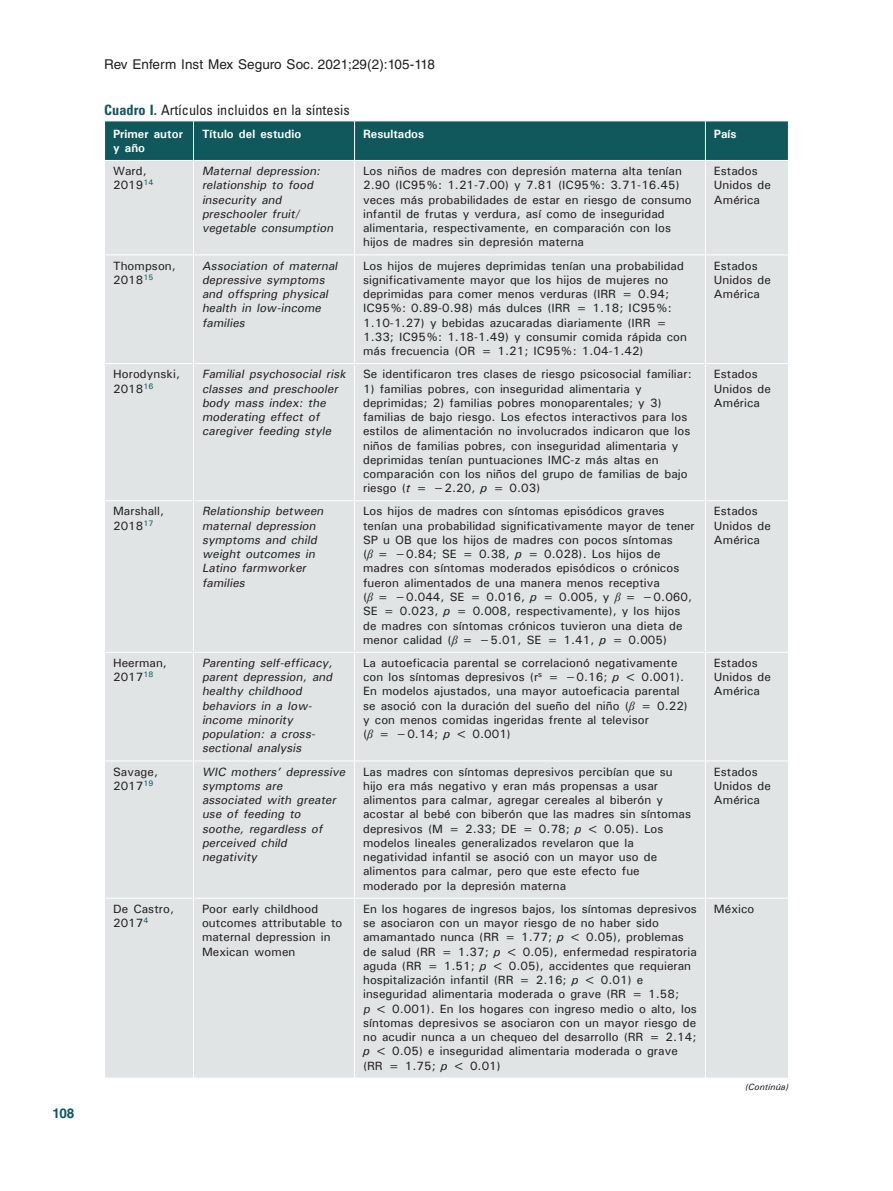
<style>
.page{position:relative;width:893px;height:1191px;background:#fff}
.page>*{position:absolute;margin:0;border:0;box-sizing:border-box;transform-origin:0 0}
.TT{font:condensed 14.25px "Univers LT Std";letter-spacing:.005em;color:#231f20}
.t1{font:13.5px "Helvetica LT Std";letter-spacing:.005em;color:#231f20}
.t2{font:700 13.5px "Helvetica LT Std";color:#10585b}
.TB{font:500 12px/14.2px "Univers";letter-spacing:.005em;color:#231f20}
.TB-2{font:italic 500 12px/14.2px "Univers";color:#231f20}
.TCH{font:700 12px/14.2px "Univers";letter-spacing:.005em;color:#fff}
.TB-3{font:italic 500 9px "Univers";letter-spacing:.005em;color:#231f20}
.s1{font-weight:700;color:#10585b}
.s2{font-style:italic}
.s3{font-family:"Times New Roman";font-weight:400;font-style:italic}
</style>
<div class="page">
<div style="left:105px;top:121px;width:683px;height:39px;background:#10585b"></div>
<div style="left:105px;top:160px;width:683px;height:917px;background:#e0e4e5"></div>
<hr style="left:193px;top:121px;width:1px;height:39px;background:#fff">
<hr style="left:354px;top:121px;width:1px;height:39px;background:#fff">
<hr style="left:705px;top:121px;width:1px;height:39px;background:#fff">
<hr style="left:193px;top:161px;width:1px;height:93px;background:#fff">
<hr style="left:354px;top:161px;width:1px;height:93px;background:#fff">
<hr style="left:705px;top:161px;width:1px;height:93px;background:#fff">
<hr style="left:193px;top:255px;width:1px;height:108px;background:#fff">
<hr style="left:354px;top:255px;width:1px;height:108px;background:#fff">
<hr style="left:705px;top:255px;width:1px;height:108px;background:#fff">
<hr style="left:193px;top:364px;width:1px;height:136px;background:#fff">
<hr style="left:354px;top:364px;width:1px;height:136px;background:#fff">
<hr style="left:705px;top:364px;width:1px;height:136px;background:#fff">
<hr style="left:193px;top:501px;width:1px;height:151px;background:#fff">
<hr style="left:354px;top:501px;width:1px;height:151px;background:#fff">
<hr style="left:705px;top:501px;width:1px;height:151px;background:#fff">
<hr style="left:193px;top:652px;width:1px;height:108px;background:#fff">
<hr style="left:354px;top:652px;width:1px;height:108px;background:#fff">
<hr style="left:705px;top:652px;width:1px;height:108px;background:#fff">
<hr style="left:193px;top:761px;width:1px;height:136px;background:#fff">
<hr style="left:354px;top:761px;width:1px;height:136px;background:#fff">
<hr style="left:705px;top:761px;width:1px;height:136px;background:#fff">
<hr style="left:193px;top:898px;width:1px;height:179px;background:#fff">
<hr style="left:354px;top:898px;width:1px;height:179px;background:#fff">
<hr style="left:705px;top:898px;width:1px;height:179px;background:#fff">
<hr style="left:105px;top:254px;width:88px;height:1px;background:#fff">
<hr style="left:194px;top:254px;width:161px;height:1px;background:#fff">
<hr style="left:355px;top:254px;width:350px;height:1px;background:#fff">
<hr style="left:705px;top:254px;width:83px;height:1px;background:#fff">
<hr style="left:105px;top:363px;width:88px;height:1px;background:#fff">
<hr style="left:194px;top:363px;width:161px;height:1px;background:#fff">
<hr style="left:355px;top:363px;width:350px;height:1px;background:#fff">
<hr style="left:705px;top:363px;width:83px;height:1px;background:#fff">
<hr style="left:105px;top:500px;width:88px;height:1px;background:#fff">
<hr style="left:194px;top:500px;width:161px;height:1px;background:#fff">
<hr style="left:355px;top:500px;width:350px;height:1px;background:#fff">
<hr style="left:705px;top:500px;width:83px;height:1px;background:#fff">
<hr style="left:105px;top:652px;width:88px;height:1px;background:#fff">
<hr style="left:194px;top:652px;width:161px;height:1px;background:#fff">
<hr style="left:355px;top:652px;width:350px;height:1px;background:#fff">
<hr style="left:705px;top:652px;width:83px;height:1px;background:#fff">
<hr style="left:105px;top:760px;width:88px;height:1px;background:#fff">
<hr style="left:194px;top:760px;width:161px;height:1px;background:#fff">
<hr style="left:355px;top:760px;width:350px;height:1px;background:#fff">
<hr style="left:705px;top:760px;width:83px;height:1px;background:#fff">
<hr style="left:105px;top:897px;width:88px;height:1px;background:#fff">
<hr style="left:194px;top:897px;width:161px;height:1px;background:#fff">
<hr style="left:355px;top:897px;width:350px;height:1px;background:#fff">
<hr style="left:705px;top:897px;width:83px;height:1px;background:#fff">
<hr style="left:104px;top:160px;width:89px;height:1px;background:#fff">
<hr style="left:194px;top:160px;width:161px;height:1px;background:#fff">
<hr style="left:355px;top:160px;width:350px;height:1px;background:#fff">
<hr style="left:705px;top:160px;width:84px;height:1px;background:#fff">
<p class="t2" style="left:52px;top:1104px;width:23px">108</p>
<p class="t1" style="left:104px;top:57px;width:332px">Rev Enferm Inst Mex Seguro Soc. 2021;29(2):105-118</p>
<p class="TT" style="left:104px;top:100px;width:247px"><span class="s1">Cuadro I.</span> Artículos incluidos en la síntesis</p>
<p class="TCH" style="left:113px;top:126px;width:71px">Primer autor y año</p>
<p class="TCH" style="left:202px;top:126px;width:101px">Título del estudio</p>
<p class="TCH" style="left:363px;top:126px;width:63px">Resultados</p>
<p class="TCH" style="left:714px;top:126px;width:24px">País</p>
<p class="TB" style="left:113px;top:164px;width:42px">Ward,<br>2019<sup>14</sup></p>
<p class="TB-2" style="left:202px;top:164px;width:135px">Maternal depression: relationship to food insecurity and preschooler fruit/ vegetable consumption</p>
<p class="TB" style="left:363px;top:164px;width:330px">Los niños de madres con depresión materna alta tenían 2.90 (IC95%: 1.21-7.00) y 7.81 (IC95%: 3.71-16.45) veces más probabilidades de estar en riesgo de consumo infantil de frutas y verdura, así como de inseguridad alimentaria, respectivamente, en comparación con los hijos de madres sin depresión materna</p>
<p class="TB" style="left:714px;top:164px;width:58px">Estados<br>Unidos de<br>América</p>
<p class="TB" style="left:113px;top:258px;width:64px">Thompson,<br>2018<sup>15</sup></p>
<p class="TB-2" style="left:202px;top:258px;width:140px">Association of maternal depressive symptoms and offspring physical health in low-income families</p>
<p class="TB" style="left:363px;top:258px;width:326px">Los hijos de mujeres deprimidas tenían una probabilidad significativamente mayor que los hijos de mujeres no deprimidas para comer menos verduras (IRR = 0.94; IC95%: 0.89-0.98) más dulces (IRR = 1.18; IC95%:<br>1.10-1.27) y bebidas azucaradas diariamente (IRR = 1.33; IC95%: 1.18-1.49) y consumir comida rápida con más frecuencia (OR = 1.21; IC95%: 1.04-1.42)</p>
<p class="TB" style="left:714px;top:258px;width:58px">Estados<br>Unidos de<br>América</p>
<p class="TB" style="left:113px;top:367px;width:68px">Horodynski,<br>2018<sup>16</sup></p>
<p class="TB-2" style="left:202px;top:367px;width:148px">Familial psychosocial risk classes and preschooler body mass index: the moderating effect of caregiver feeding style</p>
<p class="TB" style="left:363px;top:367px;width:330px">Se identificaron tres clases de riesgo psicosocial familiar:</p>
<p class="TB" style="left:714px;top:367px;width:58px">Estados<br>Unidos de<br>América</p>
<p class="TB" style="left:363px;top:381px;width:329px">1) familias pobres, con inseguridad alimentaria y deprimidas; 2) familias pobres monoparentales; y 3) familias de bajo riesgo. Los efectos interactivos para los estilos de alimentación no involucrados indicaron que los niños de familias pobres, con inseguridad alimentaria y deprimidas tenían puntuaciones IMC-z más altas en comparación con los niños del grupo de familias de bajo riesgo (<span class="s2">t =</span> −2.20, <span class="s2">p =</span> 0.03)</p>
<p class="TB" style="left:113px;top:504px;width:53px">Marshall,<br>2018<sup>17</sup></p>
<p class="TB-2" style="left:202px;top:504px;width:125px">Relationship between maternal depression symptoms and child weight outcomes in<br>Latino farmworker families</p>
<p class="TB" style="left:363px;top:504px;width:333px">Los hijos de madres con síntomas episódicos graves tenían una probabilidad significativamente mayor de tener SP u OB que los hijos de madres con pocos síntomas<br>(<span class="s3">β</span> = −0.84; SE = 0.38, <span class="s2">p =</span> 0.028). Los hijos de madres con síntomas moderados episódicos o crónicos fueron alimentados de una manera menos receptiva<br>(<span class="s3">β</span> = −0.044, SE = 0.016, <span class="s2">p =</span> 0.005, y <span class="s3">β</span> = −0.060, SE = 0.023, <span class="s2">p =</span> 0.008, respectivamente), y los hijos de madres con síntomas crónicos tuvieron una dieta de menor calidad (<span class="s3">β</span> = −5.01, SE = 1.41, <span class="s2">p =</span> 0.005)</p>
<p class="TB" style="left:714px;top:504px;width:58px">Estados<br>Unidos de<br>América</p>
<p class="TB" style="left:113px;top:655px;width:55px">Heerman,<br>2017<sup>18</sup></p>
<p class="TB-2" style="left:202px;top:655px;width:135px">Parenting self-efficacy, parent depression, and healthy childhood behaviors in a low&shy;income minority population: a cross&shy;sectional analysis</p>
<p class="TB" style="left:363px;top:655px;width:326px">La autoeficacia parental se correlacionó negativamente con los síntomas depresivos (r<sup>s</sup> = −0.16; <span class="s2">p &lt;</span> 0.001).<br>En modelos ajustados, una mayor autoeficacia parental se asoció con la duración del sueño del niño (<span class="s3">β</span> = 0.22) y con menos comidas ingeridas frente al televisor<br>(<span class="s3">β</span> = −0.14; <span class="s2">p &lt;</span> 0.001)</p>
<p class="TB" style="left:714px;top:655px;width:58px">Estados<br>Unidos de<br>América</p>
<p class="TB" style="left:113px;top:764px;width:46px">Savage,<br>2017<sup>19</sup></p>
<p class="TB-2" style="left:202px;top:764px;width:147px">WIC mothers’ depressive symptoms are associated with greater use of feeding to soothe, regardless of perceived child negativity</p>
<p class="TB" style="left:363px;top:764px;width:329px">Las madres con síntomas depresivos percibían que su hijo era más negativo y eran más propensas a usar alimentos para calmar, agregar cereales al biberón y acostar al bebé con biberón que las madres sin síntomas depresivos (M = 2.33; DE = 0.78; <span class="s2">p &lt;</span> 0.05). Los modelos lineales generalizados revelaron que la negatividad infantil se asoció con un mayor uso de alimentos para calmar, pero que este efecto fue moderado por la depresión materna</p>
<p class="TB" style="left:714px;top:764px;width:58px">Estados<br>Unidos de<br>América</p>
<p class="TB" style="left:113px;top:901px;width:63px">De Castro,<br>2017<sup>4</sup></p>
<p class="TB" style="left:202px;top:901px;width:142px">Poor early childhood outcomes attributable to maternal depression in<br>Mexican women</p>
<p class="TB" style="left:363px;top:901px;width:335px">En los hogares de ingresos bajos, los síntomas depresivos se asociaron con un mayor riesgo de no haber sido amamantado nunca (RR = 1.77; <span class="s2">p &lt;</span> 0.05), problemas de salud (RR = 1.37; <span class="s2">p &lt;</span> 0.05), enfermedad respiratoria aguda (RR = 1.51; <span class="s2">p &lt;</span> 0.05), accidentes que requieran hospitalización infantil (RR = 2.16; <span class="s2">p &lt;</span> 0.01) e inseguridad alimentaria moderada o grave (RR = 1.58;<br><span class="s2">p</span> &lt; 0.001). En los hogares con ingreso medio o alto, los síntomas depresivos se asociaron con un mayor riesgo de no acudir nunca a un chequeo del desarrollo (RR = 2.14; <span class="s2">p &lt;</span> 0.05) e inseguridad alimentaria moderada o grave (RR = 1.75; <span class="s2">p &lt;</span> 0.01)</p>
<p class="TB" style="left:714px;top:901px;width:42px">México</p>
<p class="TB-3" style="left:745px;top:1080px;width:45px">(Continúa)</p>
</div>
